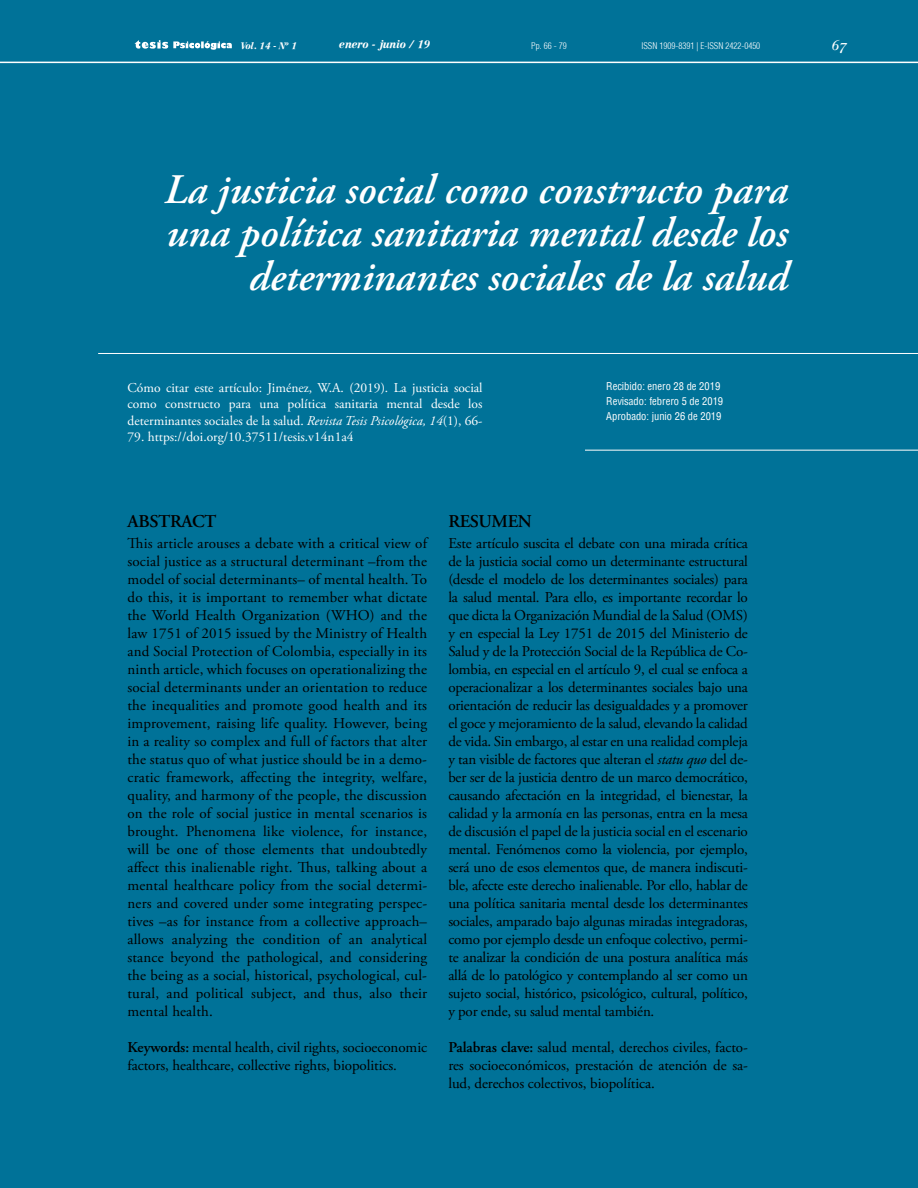
<style>
.page{position:relative;width:918px;height:1188px;background:#007298}
.page>*{position:absolute;margin:0;border:0;box-sizing:border-box;transform-origin:0 0}
.t1{font:italic 600 42px/43.5px "Adobe Garamond Pro";color:#fff;text-align:right}
.t2{font:600 18px "Adobe Garamond Pro";letter-spacing:-.02em;color:#000}
.t3{font:15px/18px "Adobe Garamond Pro";letter-spacing:-.01em;color:#000;text-align:justify}
.t4{font:13.5px/16.5px "Adobe Garamond Pro";color:#fff;text-align:justify}
.t5{font:13.5px "Century Reprise OSSSK Italic";color:#fff}
.t6{font:condensed 10.5px/15px "Helvetica";color:#fff}
.t7{font:10.5px "Century Reprise Black SSK Italic";color:#fff}
.t8{font:300 condensed 9px "Helvetica";color:#fff}
.t9{font:9px "Century Reprise Black SSK Italic";color:#fff}
.s1{font-style:italic}
.s2{font-weight:600}
</style>
<div class="page">
<hr style="left:0;top:62px;width:918px;height:1px;background:#fff">
<svg style="left:134px;top:40px;width:98px;height:10px"></svg>
<hr style="left:98px;top:353px;width:820px;height:1px;background:#fff">
<hr style="left:585px;top:450px;width:333px;height:1px;background:#fff">
<p class="t9" style="left:241px;top:40px;width:57px">Vol. 14 - Nº 1</p>
<p class="t7" style="left:339px;top:38px;width:93px">enero - junio / 19</p>
<p class="t8" style="left:641px;top:40px;width:120px">ISSN 1909-8391 | E-ISSN 2422-0450</p>
<p class="t5" style="left:832px;top:37px;width:17px">67</p>
<p class="t8" style="left:531px;top:40px;width:37px">Pp. 66 - 79</p>
<h1 class="t1" style="left:164px;top:169px;width:625px">La justicia social como constructo para una política sanitaria mental desde los determinantes sociales de la salud</h1>
<p class="t4" style="left:128px;top:380px;width:357px">Cómo citar este artículo: Jiménez, W.A. (2019). La justicia social como constructo para una política sanitaria mental desde los determinantes sociales de la salud. <span class="s1">Revista Tesis Psicológica, 14</span>(1), 66-</p>
<p class="t4" style="left:128px;top:429px;width:228px">79. https://doi.org/10.37511/tesis.v14n1a4</p>
<p class="t6" style="left:606px;top:379px;width:118px">Recibido: enero 28 de 2019<br>Revisado: febrero 5 de 2019<br>Aprobado: junio 26 de 2019</p>
<p class="t2" style="left:128px;top:511px;width:90px">ABSTRACT</p>
<p class="t3" style="left:128px;top:535px;width:303px">This article arouses a debate with a critical view of social justice as a structural determinant –from the model of social determinants– of mental health. To do this, it is important to remember what dictate the World Health Organization (WHO) and the law 1751 of 2015 issued by the Ministry of Health and Social Protection of Colombia, especially in its ninth article, which focuses on operationalizing the social determinants under an orientation to reduce the inequalities and promote good health and its improvement, raising life quality. However, being in a reality so complex and full of factors that alter the status quo of what justice should be in a demo&shy;cratic framework, affecting the integrity, welfare, quality, and harmony of the people, the discussion on the role of social justice in mental scenarios is brought. Phenomena like violence, for instance, will be one of those elements that undoubtedly affect this inalienable right. Thus, talking about a mental healthcare policy from the social determi&shy;ners and covered under some integrating perspec&shy;tives –as for instance from a collective approach– allows analyzing the condition of an analytical stance beyond the pathological, and considering the being as a social, historical, psychological, cul&shy;tural, and political subject, and thus, also their mental health.</p>
<p class="t3" style="left:128px;top:1039px;width:301px"><span class="s2">Keywords:</span> mental health, civil rights, socioeconomic factors, healthcare, collective rights, biopolitics.</p>
<p class="t2" style="left:448px;top:511px;width:85px">RESUMEN</p>
<p class="t3" style="left:448px;top:535px;width:301px">Este artículo suscita el debate con una mirada crítica de la justicia social como un determinante estructural (desde el modelo de los determinantes sociales) para la salud mental. Para ello, es importante recordar lo que dicta la Organización Mundial de la Salud (OMS) y en especial la Ley 1751 de 2015 del Ministerio de Salud y de la Protección Social de la República de Co&shy;lombia, en especial en el artículo 9, el cual se enfoca a operacionalizar a los determinantes sociales bajo una orientación de reducir las desigualdades y a promover el goce y mejoramiento de la salud, elevando la calidad de vida. Sin embargo, al estar en una realidad compleja y tan visible de factores que alteran el <span class="s1">statu quo</span> del de&shy;ber ser de la justicia dentro de un marco democrático, causando afectación en la integridad, el bienestar, la calidad y la armonía en las personas, entra en la mesa de discusión el papel de la justicia social en el escenario mental. Fenómenos como la violencia, por ejemplo, será uno de esos elementos que, de manera indiscuti&shy;ble, afecte este derecho inalienable. Por ello, hablar de una política sanitaria mental desde los determinantes sociales, amparado bajo algunas miradas integradoras, como por ejemplo desde un enfoque colectivo, permi&shy;te analizar la condición de una postura analítica más allá de lo patológico y contemplando al ser como un sujeto social, histórico, psicológico, cultural, político, y por ende, su salud mental también.</p>
<p class="t3" style="left:448px;top:1039px;width:301px"><span class="s2">Palabras clave:</span> salud mental, derechos civiles, facto&shy;res socioeconómicos, prestación de atención de sa&shy;lud, derechos colectivos, biopolítica.</p>
</div>
